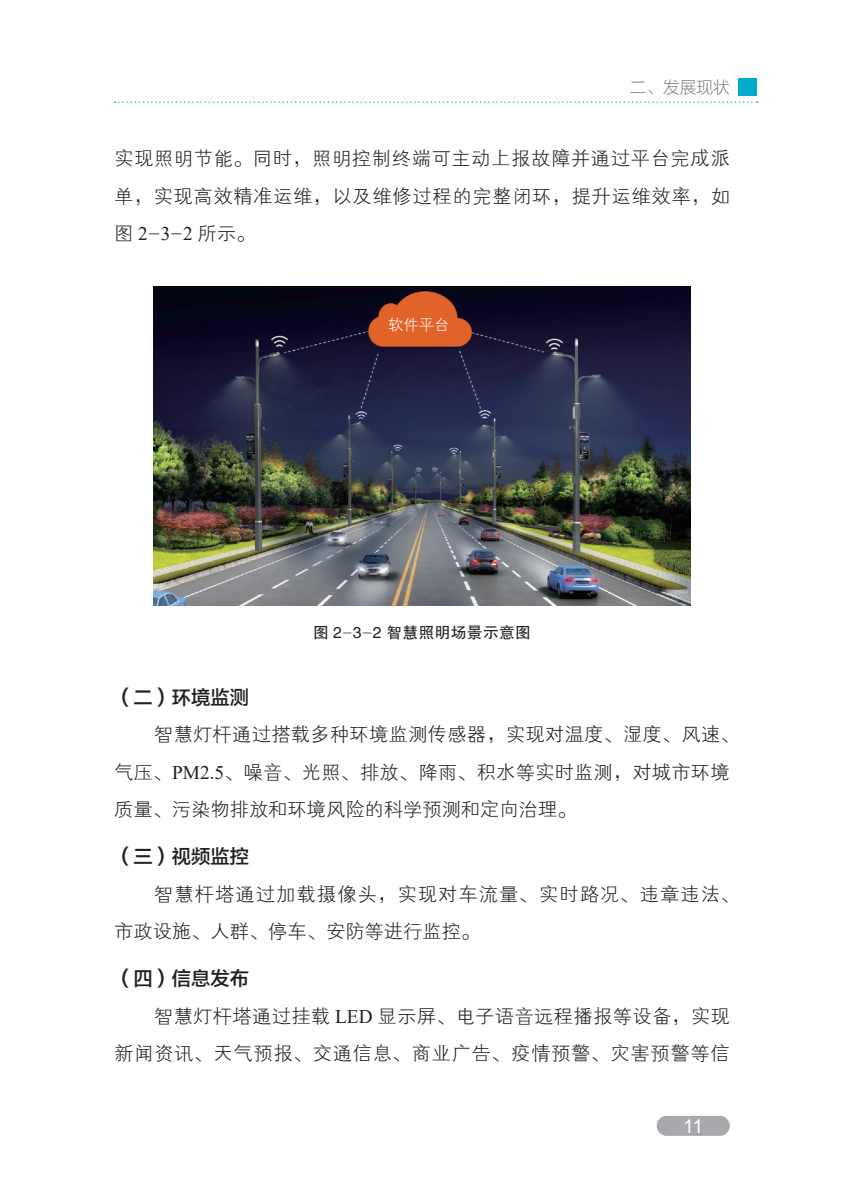
<style>
.page{position:relative;width:844px;height:1191px;background:#fff}
.page>*{position:absolute;margin:0;border:0;box-sizing:border-box;transform-origin:0 0}
.t1{font:19.25px/37.4px "FZXH1 K GBK1 0";letter-spacing:.02em;color:#231f20;text-align:justify}
.t2{font:19.25px/37.4px "FZXH1 K GBK1 0";letter-spacing:.06em;color:#231f20}
.t3{font:19.25px "FZLTZHK GBK1 0";color:#231f20}
.t4{font:19.25px "Arial";color:#fff}
.t5{font:16.62px "FZLTXHK GBK1 0";color:#808285}
.t6{font:15.75px "FZHTK GBK1 0";letter-spacing:.02em;color:#231f20}
.t7{font:15.22px "FZXH1 K GBK1 0";color:#fff}
.s1{font-family:"Times New Roman"}
.s2{font-family:"FZKTK GBK1 0"}
</style>
<div class="page">
<div style="left:738px;top:78px;width:18px;height:18px;background:#00abcd"></div>
<div style="left:656px;top:1115px;width:73px;height:20px;background:#a8a9ad;border-radius:10px"></div>
<svg style="left:115px;top:102px;width:642px;height:1px"></svg>
<img style="left:153px;top:286px;width:537px;height:319px">
<p class="t5" style="left:613px;top:78px;width:118px">　二、发展现状</p>
<p class="t1" style="left:114px;top:140px;width:617px">实现照明节能。同时，照明控制终端可主动上报故障并通过平台完成派单，实现高效精准运维，以及维修过程的完整闭环，提升运维效率，如图 <span class="s1">2</span><span class="s2">-</span><span class="s1">3</span><span class="s2">-</span><span class="s1">2</span> 所示。</p>
<p class="t7" style="left:388px;top:316px;width:63px">软件平台</p>
<p class="t6" style="left:313px;top:624px;width:219px">图 2<span class="s2">-</span>3<span class="s2">-</span>2 智慧照明场景示意图</p>
<p class="t3" style="left:114px;top:686px;width:136px">（二）环境监测</p>
<p class="t1" style="left:114px;top:716px;width:626px;text-align:left;text-indent:40px">智慧灯杆通过搭载多种环境监测传感器，实现对温度、湿度、风速、气压、<span class="s1">PM2.5</span>、噪音、光照、排放、降雨、积水等实时监测，对城市环境质量、污染物排放和环境风险的科学预测和定向治理。</p>
<p class="t3" style="left:114px;top:846px;width:136px">（三）视频监控</p>
<p class="t2" style="left:114px;top:875px;width:626px;text-indent:40px">智慧杆塔通过加载摄像头，实现对车流量、实时路况、违章违法、市政设施、人群、停车、安防等进行监控。</p>
<p class="t3" style="left:114px;top:968px;width:136px">（四）信息发布</p>
<p class="t1" style="left:114px;top:997px;width:617px;text-align:right">智慧灯杆塔通过挂载 <span class="s1">LED</span> 显示屏、电子语音远程播报等设备，实现<br>新闻资讯、天气预报、交通信息、商业广告、疫情预警、灾害预警等信</p>
<p class="t4" style="left:683px;top:1112px;width:21px">11</p>
</div>
